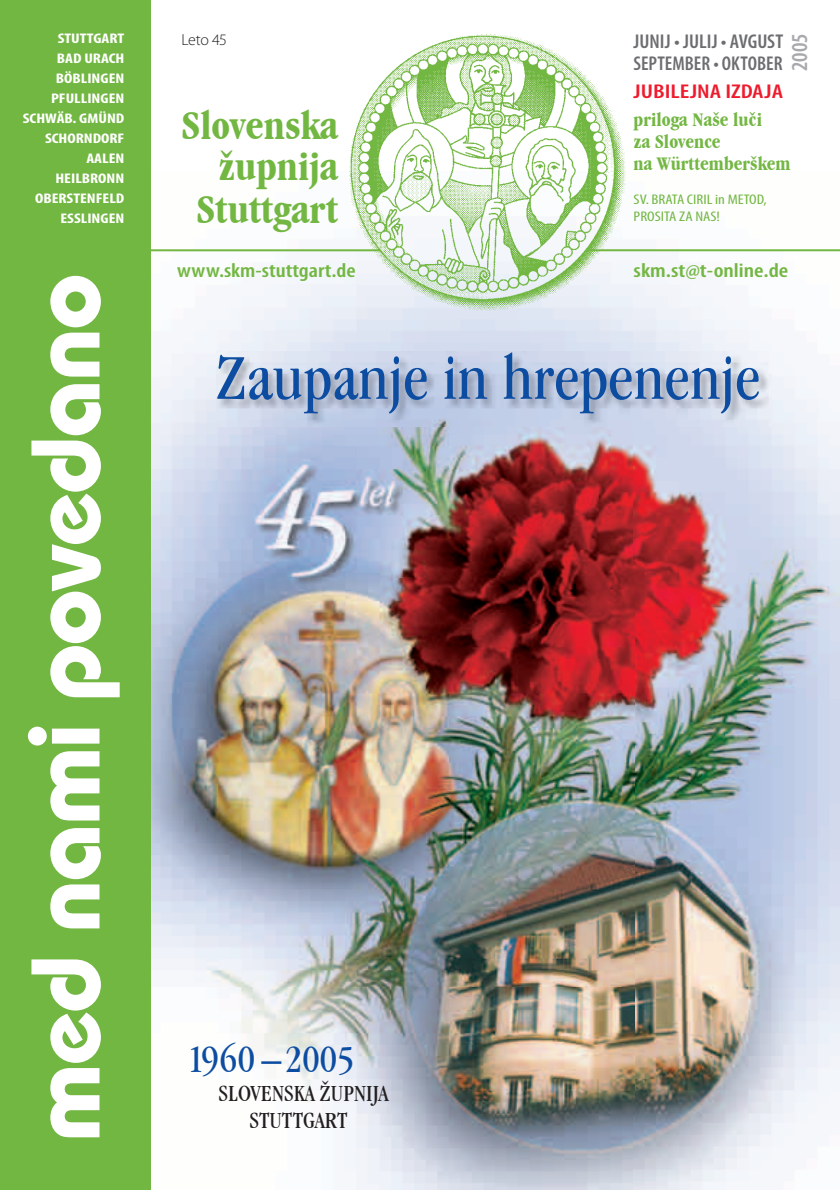
<style>
.page{position:relative;width:840px;height:1190px;background:#fff}
.page>*{position:absolute;margin:0;border:0;box-sizing:border-box;transform-origin:0 0}
.t1{font:700 102px "Bauhaus Itc TEE";letter-spacing:-.02em;color:#fff}
.t2{font:condensed 66.2px "Garamond IT Cby BT";color:#0d4da1}
.t3{font:700 condensed 42px/42px "Garamond IT Cby BT";color:#73b743;text-align:right}
.t4{font:condensed 40px "Garamond IT Cby BT";color:#0d4da1}
.t5{font:condensed 24px/26.8px "Garamond IT Cby BT";color:#231f20;text-align:center}
.t6{font:600 condensed 23px "Myriad Pro";color:#a8a9ad}
.t7{font:700 condensed 20px/22px "Garamond IT Cby BT";color:#73b743}
.t8{font:600 condensed 20px/22px "Myriad Pro";color:#6c6d70;scale:1.05 1}
.t9{font:600 condensed 20px "Myriad Pro";color:#73b743;scale:1.17 1}
.t10{font:600 condensed 20px "Myriad Pro";color:#73b743;scale:1.2 1}
.t11{font:600 condensed 20px "Myriad Pro";color:#ee1b2d;scale:1.28 1}
.t12{font:300 16px "Myriad Pro";letter-spacing:-.02em;color:#231f20}
.t13{font:700 condensed 14px/20px "Myriad Pro";color:#fff;text-align:right;scale:1.23 1}
.t14{font:condensed 14px/16.8px "Myriad Pro";color:#73b743;scale:1.2 1}
</style>
<div class="page">
<img style="left:150px;top:171px;width:689px;height:1019px">
<img style="left:216px;top:352px;width:556px;height:74px">
<div style="left:0;top:0;width:150px;height:1190px;background:#73b743"></div>
<img style="left:343px;top:34px;width:289px;height:283px">
<hr style="left:586px;top:249px;width:253px;height:2px;background:#73b743">
<hr style="left:133px;top:249px;width:247px;height:2px;background:#73b743">
<p class="t13" style="left:58px;top:30px;width:56px">STUTTGART</p>
<p class="t12" style="left:181px;top:33px;width:47px">Leto 45</p>
<p class="t13" style="left:23px;top:50px;width:84px">BAD URACH<br>BÖBLINGEN<br>PFULLINGEN<br>SCHWÄB. GMÜND<br>SCHORNDORF<br>AALEN<br>HEILBRONN<br>OBERSTENFELD<br>ESSLINGEN</p>
<h3 class="t3" style="left:182px;top:104px;width:158px">Slovenska župnija<br>Stuttgart</h3>
<h3 class="t8" style="left:634px;top:32px;width:144px">JUNIJ • JULIJ • AVGUST<br>SEPTEMBER • OKTOBER</h3>
<h3 class="t6" style="left:791px;top:71px;width:39px;rotate:-90deg">2005</h3>
<h3 class="t11" style="left:634px;top:84px;width:118px">JUBILEJNA IZDAJA</h3>
<h3 class="t7" style="left:634px;top:109px;width:158px">priloga Naše lucˇi<br>za Slovence<br>na Württemberškem</h3>
<p class="t14" style="left:634px;top:193px;width:112px">SV. BRATA CIRIL in METOD,<br>PROSITA ZA NAS!</p>
<h1 class="t1" style="left:29px;top:1142px;width:870px;rotate:-90deg">med nami povedano</h1>
<h3 class="t9" style="left:177px;top:264px;width:154px">www.skm-stuttgart.de</h3>
<h3 class="t10" style="left:634px;top:264px;width:130px">skm.st@t-online.de</h3>
<h2 class="t2" style="left:216px;top:340px;width:546px">Zaupanje in hrepenenje</h2>
<h3 class="t4" style="left:187px;top:1036px;width:169px">1960 – 2005</h3>
<h3 class="t5" style="left:219px;top:1079px;width:171px">SLOVENSKA ŽUPNIJA<br>STUTTGART</h3>
</div>
